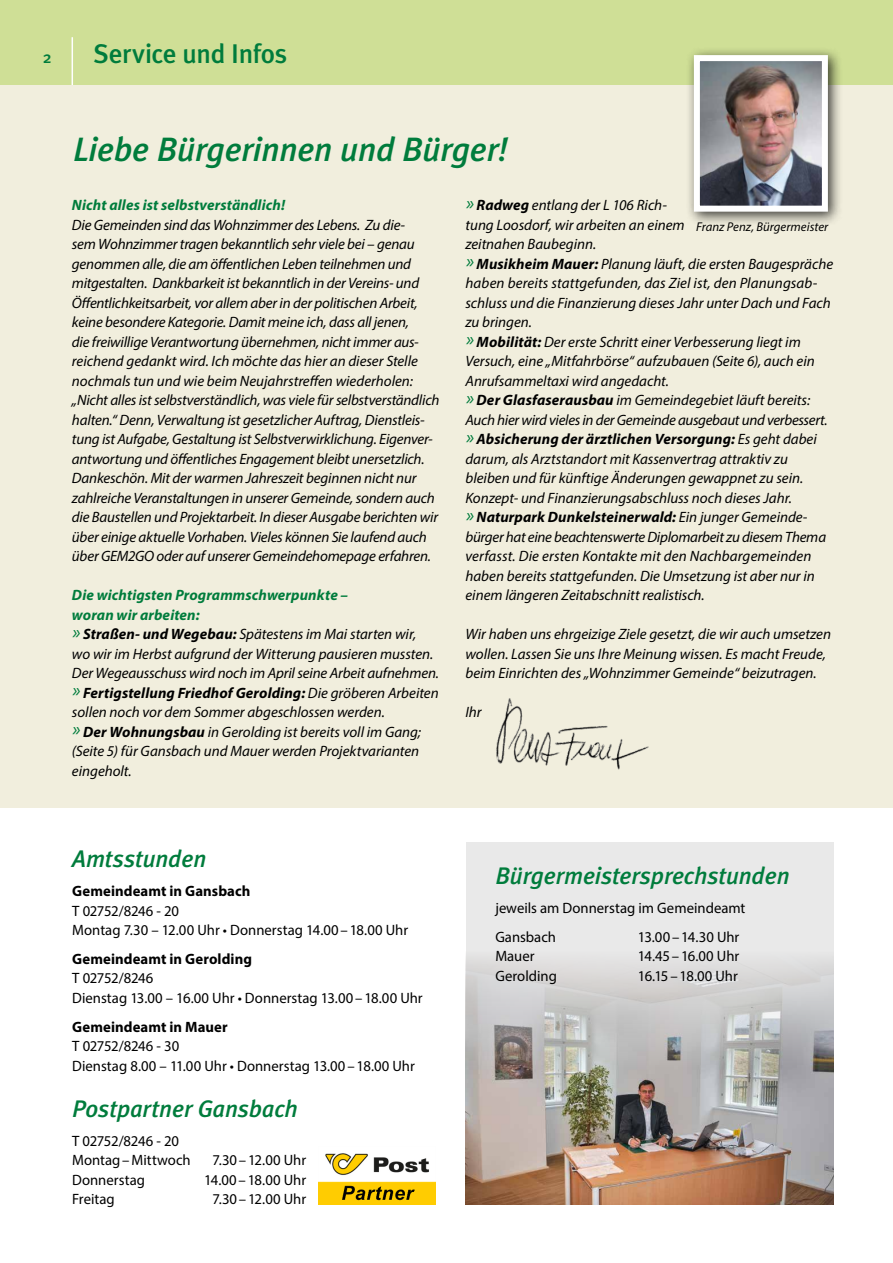
<style>
.page{position:relative;width:893px;height:1263px;background:#fff}
.page>*{position:absolute;margin:0;border:0;box-sizing:border-box;transform-origin:0 0}
.t1{font:italic 500 33.75px "Meta Plus";letter-spacing:-.01em;color:#007c3c}
.t2{font:500 27px "Meta Plus";letter-spacing:-.015em;color:#007c3c}
.t3{font:italic 500 24px "Meta Plus";letter-spacing:-.005em;color:#007c3c}
.t4{font:500 16.5px "Meta Plus";color:#007c3c}
.t5{font:italic 15px/19.5px "Myriad Pro";letter-spacing:-.01em;color:#000}
.t6{font:15px/19.5px "Myriad Pro";color:#000}
.t7{font:700 15px "Myriad Pro";letter-spacing:.005em;color:#000}
.t8{font:italic 700 15px "Myriad Pro";letter-spacing:.01em;color:#007c3c}
.t9{font:15px "Myriad Pro";letter-spacing:-.025em;color:#000}
.t10{font:italic 12.75px "Myriad Pro";letter-spacing:.005em;color:#000}
.s1{font-weight:700;color:#007c3c}
.s2{font-size:19.5px;color:#007c3c}
.s3{font-weight:700}
</style>
<div class="page">
<div style="left:0;top:0;width:893px;height:85px;background:#cfdf96"></div>
<hr style="left:72px;top:37px;width:1px;height:49px;background:#fff">
<div style="left:0;top:85px;width:893px;height:723px;background:#f1eedd"></div>
<img style="left:496px;top:698px;width:153px;height:71px">
<div style="left:686px;top:47px;width:157px;height:180px;background:#000;opacity:.75"></div>
<img style="left:701px;top:62px;width:120px;height:143px">
<div style="left:694px;top:55px;width:134px;height:157px;border:6px solid #fff"></div>
<div style="left:466px;top:843px;width:367px;height:362px;background:#e9e9e9"></div>
<img style="left:466px;top:959px;width:367px;height:246px">
<img style="left:319px;top:1153px;width:117px;height:52px">
<p class="t4" style="left:43px;top:47px;width:10px">2</p>
<h2 class="t2" style="left:94px;top:38px;width:195px">Service und Infos</h2>
<h1 class="t1" style="left:73px;top:130px;width:436px">Liebe Bürgerinnen und Bürger!</h1>
<p class="t8" style="left:72px;top:195px;width:215px">Nicht alles ist selbstverständlich!</p>
<p class="t5" style="left:72px;top:214px;width:369px">Die Gemeinden sind das Wohnzimmer des Lebens. Zu die-<br>sem Wohnzimmer tragen bekanntlich sehr viele bei – genau genommen alle, die am öffentlichen Leben teilnehmen und mitgestalten. Dankbarkeit ist bekanntlich in der Vereins- und Öffentlichkeitsarbeit, vor allem aber in der politischen Arbeit, keine besondere Kategorie. Damit meine ich, dass all jenen,<br>die freiwillige Verantwortung übernehmen, nicht immer aus&shy;reichend gedankt wird. Ich möchte das hier an dieser Stelle nochmals tun und wie beim Neujahrstreffen wiederholen: „Nicht alles ist selbstverständlich, was viele für selbstverständlich halten.“ Denn, Verwaltung ist gesetzlicher Auftrag, Dienstleis&shy;tung ist Aufgabe, Gestaltung ist Selbstverwirklichung. Eigenver&shy;antwortung und öffentliches Engagement bleibt unersetzlich.<br>Dankeschön. Mit der warmen Jahreszeit beginnen nicht nur zahlreiche Veranstaltungen in unserer Gemeinde, sondern auch die Baustellen und Projektarbeit. In dieser Ausgabe berichten wir über einige aktuelle Vorhaben. Vieles können Sie laufend auch über GEM2GO oder auf unserer Gemeindehomepage erfahren.</p>
<p class="t5" style="left:72px;top:585px;width:369px"><span class="s1">Die wichtigsten Programmschwerpunkte –<br>woran wir arbeiten:<br></span><span class="s2">»</span> <span class="s3">Straßen- und Wegebau:</span> Spätestens im Mai starten wir,<br>wo wir im Herbst aufgrund der Witterung pausieren mussten.<br>Der Wegeausschuss wird noch im April seine Arbeit aufnehmen. <span class="s2">»</span> <span class="s3">Fertigstellung Friedhof Gerolding:</span> Die gröberen Arbeiten sollen noch vor dem Sommer abgeschlossen werden.<br><span class="s2">»</span> <span class="s3">Der Wohnungsbau</span> in Gerolding ist bereits voll im Gang; (Seite 5) für Gansbach und Mauer werden Projektvarianten eingeholt.</p>
<p class="t5" style="left:465px;top:195px;width:369px"><span class="s2">»</span> <span class="s3">Radweg</span> entlang der L 106 Rich-<br>tung Loosdorf, wir arbeiten an einem<br>zeitnahen Baubeginn.<br><span class="s2">»</span> <span class="s3">Musikheim Mauer:</span> Planung läuft, die ersten Baugespräche haben bereits stattgefunden, das Ziel ist, den Planungsab&shy;schluss und die Finanzierung dieses Jahr unter Dach und Fach zu bringen.<br><span class="s2">»</span> <span class="s3">Mobilität:</span> Der erste Schritt einer Verbesserung liegt im Versuch, eine „Mitfahrbörse“ aufzubauen (Seite 6), auch ein Anrufsammeltaxi wird angedacht.<br><span class="s2">»</span> <span class="s3">Der Glasfaserausbau</span> im Gemeindegebiet läuft bereits:<br>Auch hier wird vieles in der Gemeinde ausgebaut und verbessert. <span class="s2">»</span> <span class="s3">Absicherung der ärztlichen Versorgung:</span> Es geht dabei darum, als Arztstandort mit Kassenvertrag attraktiv zu bleiben und für künftige Änderungen gewappnet zu sein.<br>Konzept- und Finanzierungsabschluss noch dieses Jahr.<br><span class="s2">»</span> <span class="s3">Naturpark Dunkelsteinerwald:</span> Ein junger Gemeinde&shy;bürger hat eine beachtenswerte Diplomarbeit zu diesem Thema verfasst. Die ersten Kontakte mit den Nachbargemeinden haben bereits stattgefunden. Die Umsetzung ist aber nur in einem längeren Zeitabschnitt realistisch.</p>
<p class="t5" style="left:465px;top:624px;width:367px">Wir haben uns ehrgeizige Ziele gesetzt, die wir auch umsetzen wollen. Lassen Sie uns Ihre Meinung wissen. Es macht Freude, beim Einrichten des „Wohnzimmer Gemeinde“ beizutragen.</p>
<p class="t5" style="left:465px;top:702px;width:18px">Ihr</p>
<p class="t10" style="left:696px;top:218px;width:134px">Franz Penz, Bürgermeister</p>
<h3 class="t3" style="left:72px;top:845px;width:136px">Amtsstunden</h3>
<p class="t7" style="left:72px;top:881px;width:180px">Gemeindeamt in Gansbach</p>
<p class="t6" style="left:72px;top:900px;width:337px">T 02752/8246 - 20<br>Montag 7.30 – 12.00 Uhr • Donnerstag 14.00–18.00 Uhr</p>
<p class="t7" style="left:72px;top:949px;width:181px">Gemeindeamt in Gerolding</p>
<p class="t6" style="left:72px;top:968px;width:352px">T 02752/8246<br>Dienstag 13.00 – 16.00 Uhr • Donnerstag 13.00–18.00 Uhr</p>
<p class="t7" style="left:72px;top:1017px;width:157px">Gemeindeamt in Mauer</p>
<p class="t6" style="left:72px;top:1036px;width:344px">T 02752/8246 - 30<br>Dienstag 8.00 – 11.00 Uhr • Donnerstag 13.00–18.00 Uhr</p>
<h3 class="t3" style="left:72px;top:1095px;width:227px">Postpartner Gansbach</h3>
<p class="t6" style="left:72px;top:1131px;width:120px">T 02752/8246 - 20<br>Montag–Mittwoch</p>
<p class="t6" style="left:213px;top:1150px;width:95px">7.30–12.00 Uhr</p>
<p class="t6" style="left:72px;top:1170px;width:74px">Donnerstag</p>
<p class="t6" style="left:204px;top:1170px;width:103px">14.00–18.00 Uhr</p>
<p class="t6" style="left:72px;top:1189px;width:44px">Freitag</p>
<p class="t6" style="left:213px;top:1189px;width:95px">7.30–12.00 Uhr</p>
<h3 class="t3" style="left:495px;top:862px;width:296px">Bürgermeistersprechstunden</h3>
<p class="t6" style="left:495px;top:893px;width:252px;line-height:28.8px">jeweils am Donnerstag im Gemeindeamt<br>Gansbach</p>
<p class="t6" style="left:638px;top:927px;width:103px">13.00–14.30 Uhr</p>
<p class="t6" style="left:495px;top:946px;width:41px">Mauer</p>
<p class="t6" style="left:638px;top:946px;width:103px">14.45–16.00 Uhr</p>
<p class="t6" style="left:495px;top:966px;width:63px">Gerolding</p>
<p class="t9" style="left:638px;top:966px;width:101px">16.15–18.00 Uhr</p>
</div>
